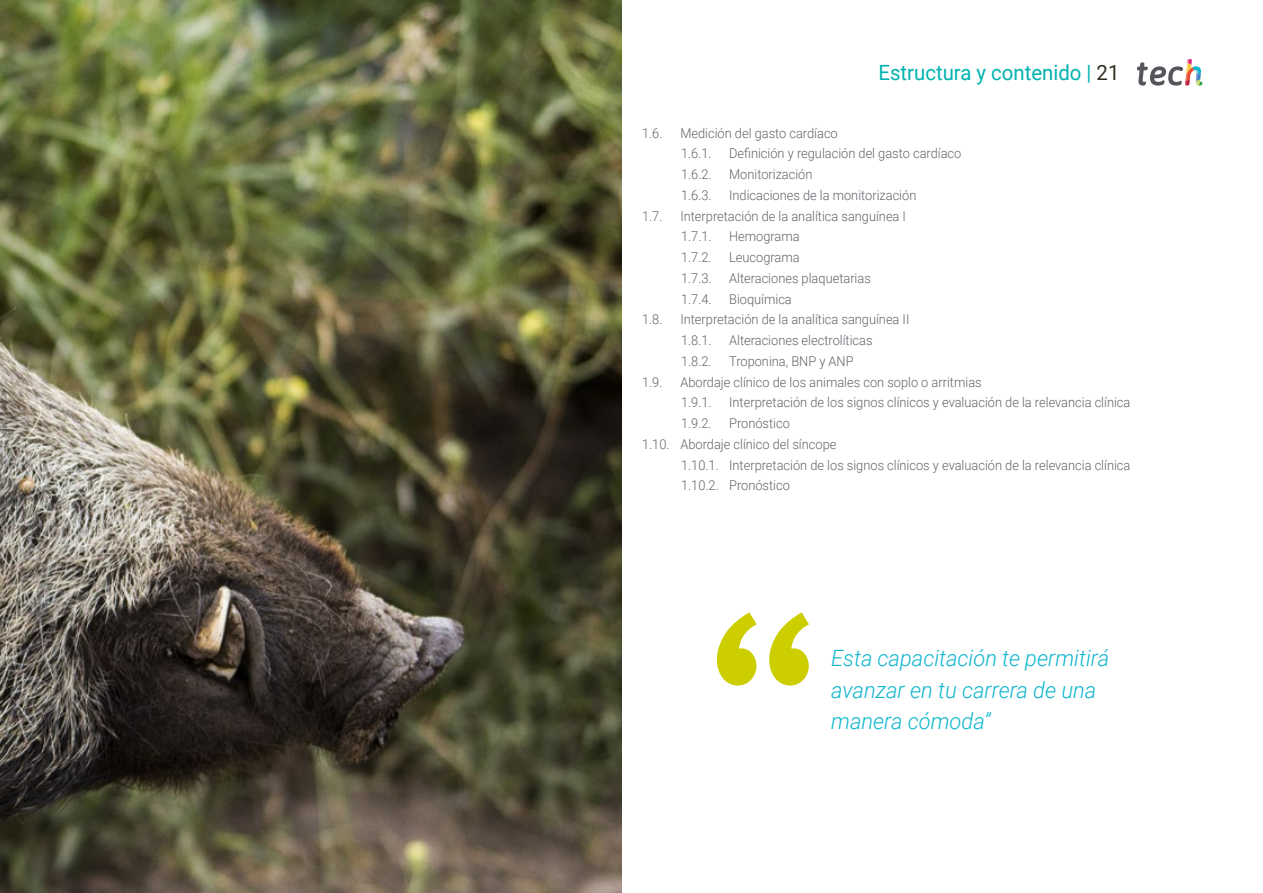
<style>
.page{position:relative;width:1263px;height:893px;background:#fff}
.page>*{position:absolute;margin:0;border:0;box-sizing:border-box;transform-origin:0 0}
.t1{font:italic 300 22.5px/31.5px "Roboto";color:#0fb6cf}
.t2{font:21px "Roboto";color:#00b2af}
.t3{font:300 13.5px/20.7px "Roboto";color:#61646a;scale:.95 1}
.s1{color:#312e20}
</style>
<div class="page">
<img style="left:0;top:0;width:622px;height:893px">
<svg style="left:1137px;top:59px;width:65px;height:27px"></svg>
<svg style="left:717px;top:612px;width:92px;height:74px"></svg>
<h2 class="t2" style="left:878px;top:57px;width:242px">Estructura y contenido | <span class="s1">21</span></h2>
<p class="t3" style="left:642px;top:122px;width:23px">1.6.</p>
<p class="t3" style="left:680px;top:122px;width:167px">Medición del gasto cardíaco<br>1.6.1.</p>
<p class="t3" style="left:729px;top:143px;width:246px">Definición y regulación del gasto cardíaco</p>
<p class="t3" style="left:681px;top:164px;width:34px">1.6.2.</p>
<p class="t3" style="left:729px;top:164px;width:89px">Monitorización</p>
<p class="t3" style="left:681px;top:184px;width:34px">1.6.3.</p>
<p class="t3" style="left:729px;top:184px;width:199px">Indicaciones de la monitorización</p>
<p class="t3" style="left:642px;top:205px;width:23px">1.7.</p>
<p class="t3" style="left:680px;top:205px;width:239px">Interpretación de la analítica sanguínea I<br>1.7.1.</p>
<p class="t3" style="left:729px;top:226px;width:76px">Hemograma</p>
<p class="t3" style="left:681px;top:247px;width:34px">1.7.2.</p>
<p class="t3" style="left:729px;top:247px;width:76px">Leucograma</p>
<p class="t3" style="left:681px;top:267px;width:34px">1.7.3.</p>
<p class="t3" style="left:729px;top:267px;width:151px">Alteraciones plaquetarias</p>
<p class="t3" style="left:681px;top:288px;width:34px">1.7.4.</p>
<p class="t3" style="left:729px;top:288px;width:67px">Bioquímica</p>
<p class="t3" style="left:642px;top:309px;width:23px">1.8.</p>
<p class="t3" style="left:680px;top:309px;width:243px">Interpretación de la analítica sanguínea II<br>1.8.1.</p>
<p class="t3" style="left:729px;top:330px;width:152px">Alteraciones electrolíticas</p>
<p class="t3" style="left:681px;top:350px;width:34px">1.8.2.</p>
<p class="t3" style="left:729px;top:350px;width:132px">Troponina, BNP y ANP</p>
<p class="t3" style="left:642px;top:371px;width:23px">1.9.</p>
<p class="t3" style="left:680px;top:371px;width:319px">Abordaje clínico de los animales con soplo o arritmias<br>1.9.1.</p>
<p class="t3" style="left:729px;top:392px;width:424px">Interpretación de los signos clínicos y evaluación de la relevancia clínica</p>
<p class="t3" style="left:681px;top:413px;width:34px">1.9.2.</p>
<p class="t3" style="left:729px;top:413px;width:65px">Pronóstico</p>
<p class="t3" style="left:642px;top:433px;width:206px">1.10. Abordaje clínico del síncope</p>
<p class="t3" style="left:681px;top:454px;width:474px">1.10.1. Interpretación de los signos clínicos y evaluación de la relevancia clínica</p>
<p class="t3" style="left:681px;top:475px;width:116px">1.10.2. Pronóstico</p>
<h1 class="t1" style="left:831px;top:642px;width:279px">Esta capacitación te permitirá avanzar en tu carrera de una manera cómoda”</h1>
</div>
